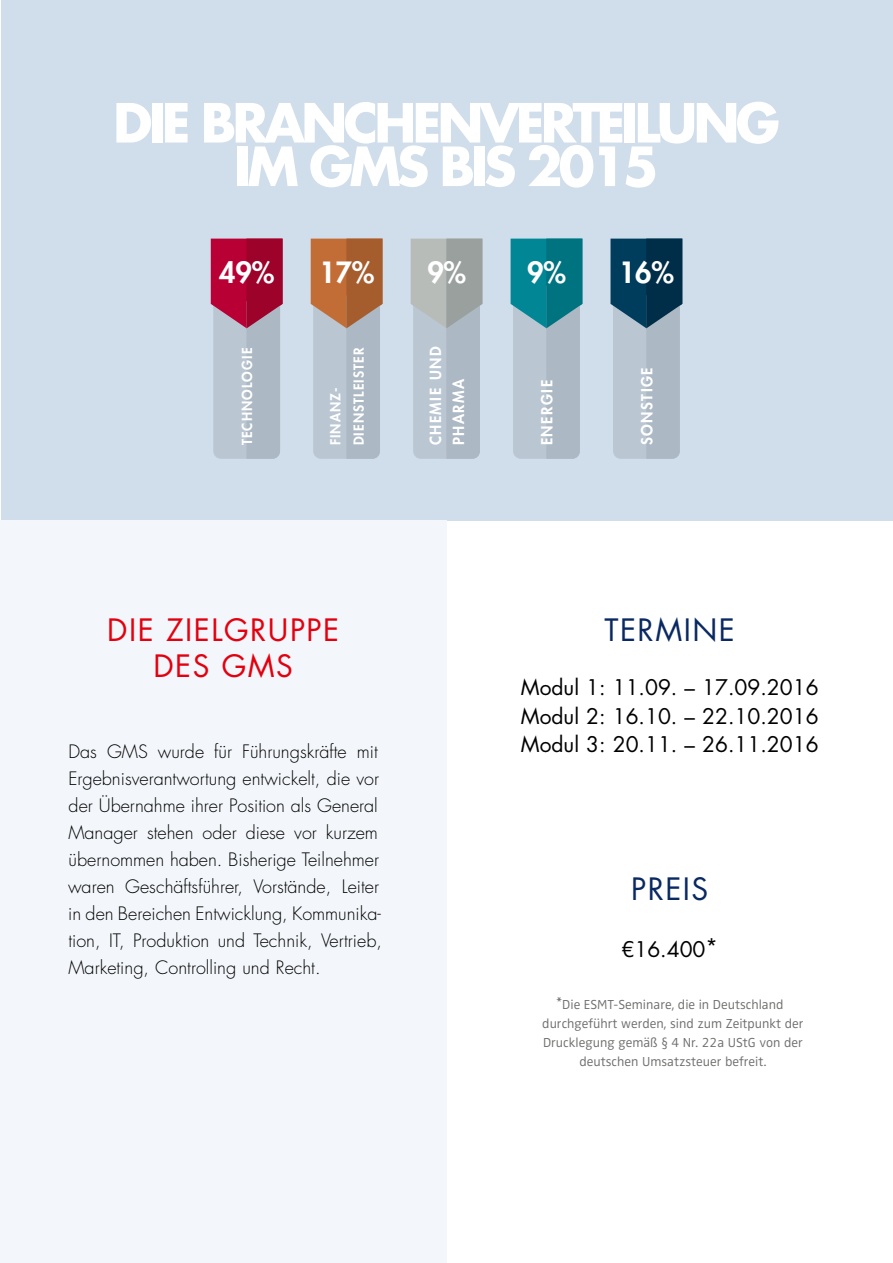
<style>
.page{position:relative;width:893px;height:1263px;background:#fff}
.page>*{position:absolute;margin:0;border:0;box-sizing:border-box;transform-origin:0 0}
.t1{font:700 52.5px/43.5px "Futura Std";letter-spacing:-.075em;color:#fff;text-align:center}
.t2{font:30px/36px "Futura Std";letter-spacing:.05em;color:#e3000f;text-align:center}
.t3{font:30px "Futura Std";letter-spacing:.05em;color:#0a2962}
.t4{font:800 28.5px "Futura Std";color:#fff}
.t5{font:21px/28.5px "Futura Std";color:#000}
.t6{font:300 18px/27px "Futura Std";color:#000}
.t7{font:800 14.85px/23.1px "Futura Std";letter-spacing:.1em;color:#fff}
.t8{font:300 13.5px/19.2px "Zwo OT";color:#6f6f6e;text-align:center}
.t9{font:800 13.5px/23.1px "Futura Std";letter-spacing:.08em;color:#fff}
</style>
<div class="page">
<div style="left:2px;top:0;width:891px;height:521px;background:#d0ddea"></div>
<svg style="left:211px;top:239px;width:72px;height:220px;background:#b17e96"></svg>
<svg style="left:311px;top:239px;width:71px;height:220px;background:#b4a096"></svg>
<svg style="left:411px;top:239px;width:71px;height:220px;background:#b0bac1"></svg>
<svg style="left:511px;top:239px;width:71px;height:220px;background:#75a9b5"></svg>
<svg style="left:610px;top:239px;width:72px;height:220px;background:#7691a2"></svg>
<div style="left:0;top:521px;width:446px;height:742px;background:#f3f6fa"></div>
<h1 class="t1" style="left:113px;top:100px;width:668px">DIE BRANCHENVERTEILUNG<br>IM GMS BIS 2015</h1>
<h3 class="t4" style="left:219px;top:255px;width:56px">49%</h3>
<h3 class="t4" style="left:319px;top:255px;width:56px">17%</h3>
<h3 class="t4" style="left:427px;top:255px;width:40px">9%</h3>
<h3 class="t4" style="left:527px;top:255px;width:40px">9%</h3>
<h3 class="t4" style="left:619px;top:255px;width:56px">16%</h3>
<p class="t9" style="left:236px;top:445px;width:99px;rotate:-90deg">TECHNOLOGIE</p>
<p class="t9" style="left:324px;top:445px;width:99px;rotate:-90deg">FINANZ-<br>DIENSTLEISTER</p>
<p class="t7" style="left:424px;top:445px;width:100px;rotate:-90deg">CHEMIE UND<br>PHARMA</p>
<p class="t7" style="left:536px;top:445px;width:67px;rotate:-90deg">ENERGIE</p>
<p class="t7" style="left:635px;top:445px;width:79px;rotate:-90deg">SONSTIGE</p>
<h2 class="t2" style="left:107px;top:613px;width:233px">DIE ZIELGRUPPE<br>DES GMS</h2>
<h2 class="t3" style="left:604px;top:611px;width:132px">TERMINE</h2>
<p class="t5" style="left:521px;top:674px;width:299px">Modul 1: 11.09. – 17.09.2016<br>Modul 2: 16.10. – 22.10.2016</p>
<p class="t6" style="left:68px;top:738px;width:311px">Das GMS wurde für Führungskräfte mit</p>
<p class="t5" style="left:521px;top:731px;width:299px">Modul 3: 20.11. – 26.11.2016</p>
<p class="t6" style="left:68px;top:765px;width:315px">Ergebnisverantwortung entwickelt, die vor der Übernahme ihrer Position als General Manager stehen oder diese vor kurzem übernommen haben. Bisherige Teilnehmer waren Geschäftsführer, Vorstände, Leiter in den Bereichen Entwicklung, Kommunika&shy;tion, IT, Produktion und Technik, Vertrieb, Marketing, Controlling und Recht.</p>
<h2 class="t3" style="left:631px;top:869px;width:79px">PREIS</h2>
<p class="t5" style="left:621px;top:935px;width:98px">€16.400*</p>
<p class="t8" style="left:542px;top:995px;width:263px">*Die ESMT-Seminare, die in Deutschland durchgeführt werden, sind zum Zeitpunkt der Drucklegung gemäß § 4 Nr. 22a UStG von der deutschen Umsatzsteuer befreit.</p>
</div>
